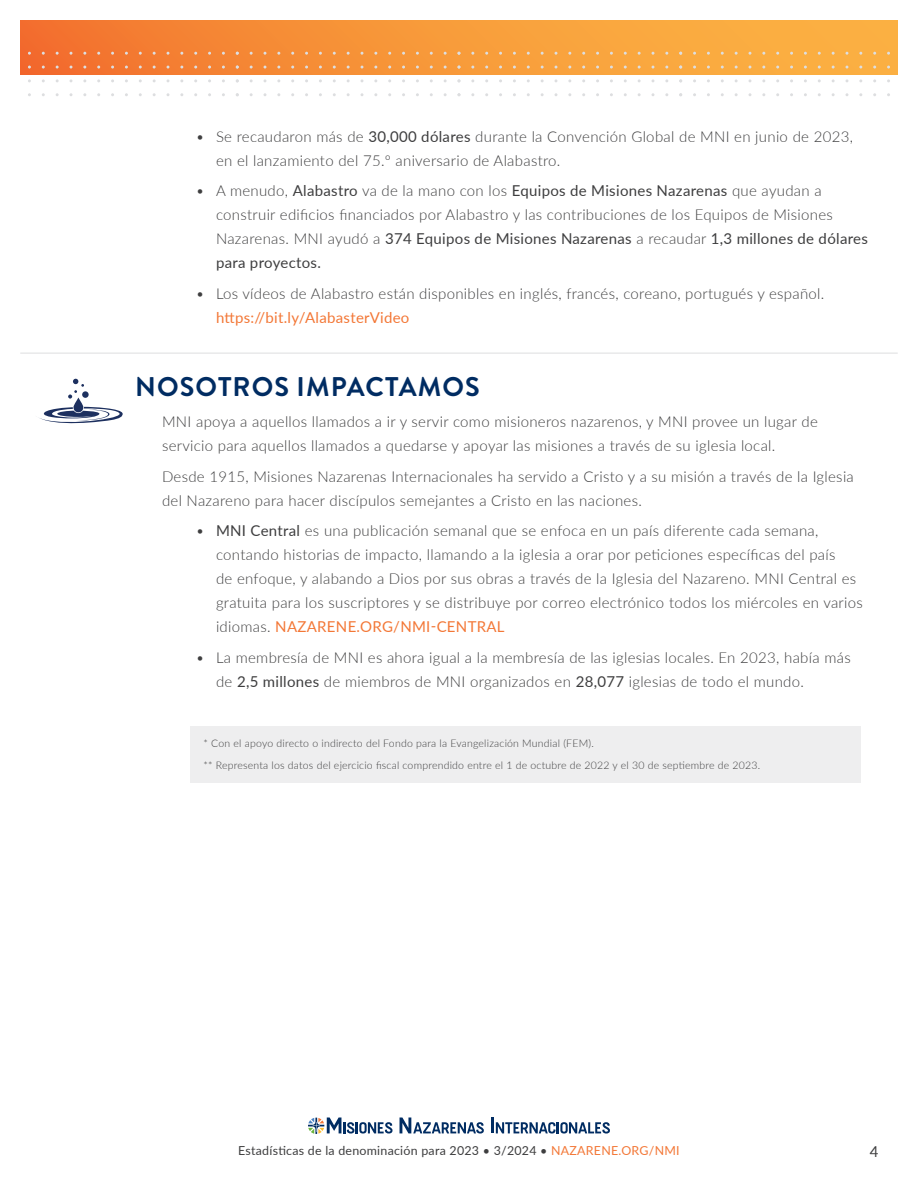
<style>
.page{position:relative;width:918px;height:1188px;background:#fff}
.page>*{position:absolute;margin:0;border:0;box-sizing:border-box;transform-origin:0 0}
.Headers{font:700 27px "Brandon Grotesque";letter-spacing:.04em;color:#002c62}
.First_Bullets{font:300 15px/24px "Lato";letter-spacing:.02em;color:#3e3e3f}
.t1{font:15px "Lato";color:#3e3e3f}
.First_Bullets-2{font:12.45px "Lato";letter-spacing:.02em;color:#3e3e3f}
.Sub_header_paragraph{font:300 10.5px "Lato";letter-spacing:.02em;color:#3e3e3f}
.s1{font-weight:400}
.s2{font-weight:400;color:#f37736}
.s3{color:#f37736}
</style>
<div class="page">
<svg style="left:20px;top:20px;width:878px;height:54px;background:#f6983c"></svg>
<svg style="left:39px;top:379px;width:84px;height:45px"></svg>
<div style="left:190px;top:727px;width:671px;height:56px;background:#eeeeef"></div>
<svg style="left:400px;top:1118px;width:84px;height:16px"></svg>
<hr style="left:491px;top:1118px;width:3px;height:15px;background:#002c62">
<svg style="left:496px;top:1122px;width:114px;height:12px"></svg>
<svg style="left:308px;top:1118px;width:85px;height:16px"></svg>
<hr style="left:20px;top:353px;width:878px;height:1px;background:#dddee0">
<p class="First_Bullets" style="left:216px;top:124px;width:639px;text-indent:-20px">• Se recaudaron más de <span class="s1">30,000 dólares</span> durante la Convención Global de MNI en junio de 2023, en el lanzamiento del 75.º aniversario de Alabastro.</p>
<p class="First_Bullets" style="left:216px;top:178px;width:653px;text-indent:-20px">• A menudo, <span class="s1">Alabastro</span> va de la mano con los <span class="s1">Equipos de Misiones Nazarenas</span> que ayudan a construir edificios financiados por Alabastro y las contribuciones de los Equipos de Misiones Nazarenas. MNI ayudó a <span class="s1">374 Equipos de Misiones Nazarenas</span> a recaudar <span class="s1">1,3 millones de dólares para proyectos.</span></p>
<p class="First_Bullets" style="left:216px;top:281px;width:610px;text-indent:-20px">• Los vídeos de Alabastro están disponibles en inglés, francés, coreano, portugués y español. <span class="s2">https://bit.ly/AlabasterVideo</span></p>
<p class="Headers" style="left:135px;top:368px;width:346px">NOSOTROS IMPACTAMOS</p>
<p class="First_Bullets" style="left:162px;top:409px;width:657px">MNI apoya a aquellos llamados a ir y servir como misioneros nazarenos, y MNI provee un lugar de servicio para aquellos llamados a quedarse y apoyar las misiones a través de su iglesia local.</p>
<p class="First_Bullets" style="left:162px;top:464px;width:693px">Desde 1915, Misiones Nazarenas Internacionales ha servido a Cristo y a su misión a través de la Iglesia del Nazareno para hacer discípulos semejantes a Cristo en las naciones.</p>
<p class="First_Bullets" style="left:216px;top:518px;width:648px;text-indent:-20px">• <span class="s1">MNI Central</span> es una publicación semanal que se enfoca en un país diferente cada semana, contando historias de impacto, llamando a la iglesia a orar por peticiones específicas del país<br>de enfoque, y alabando a Dios por sus obras a través de la Iglesia del Nazareno. MNI Central es gratuita para los suscriptores y se distribuye por correo electrónico todos los miércoles en varios idiomas. <span class="s2">NAZARENE.ORG/NMI-CENTRAL</span></p>
<p class="First_Bullets" style="left:216px;top:645px;width:636px;text-indent:-20px">• La membresía de MNI es ahora igual a la membresía de las iglesias locales. En 2023, había más de <span class="s1">2,5 millones</span> de miembros de MNI organizados en <span class="s1">28,077</span> iglesias de todo el mundo.</p>
<p class="Sub_header_paragraph" style="left:204px;top:736px;width:392px">* Con el apoyo directo o indirecto del Fondo para la Evangelización Mundial (FEM).</p>
<p class="Sub_header_paragraph" style="left:204px;top:758px;width:558px">** Representa los datos del ejercicio fiscal comprendido entre el 1 de octubre de 2022 y el 30 de septiembre de 2023.</p>
<p class="First_Bullets-2" style="left:238px;top:1142px;width:443px">Estadísticas de la denominación para 2023 • 3/2024 • <span class="s3">NAZARENE.ORG/NMI</span></p>
<p class="t1" style="left:870px;top:1141px;width:10px">4</p>
</div>
